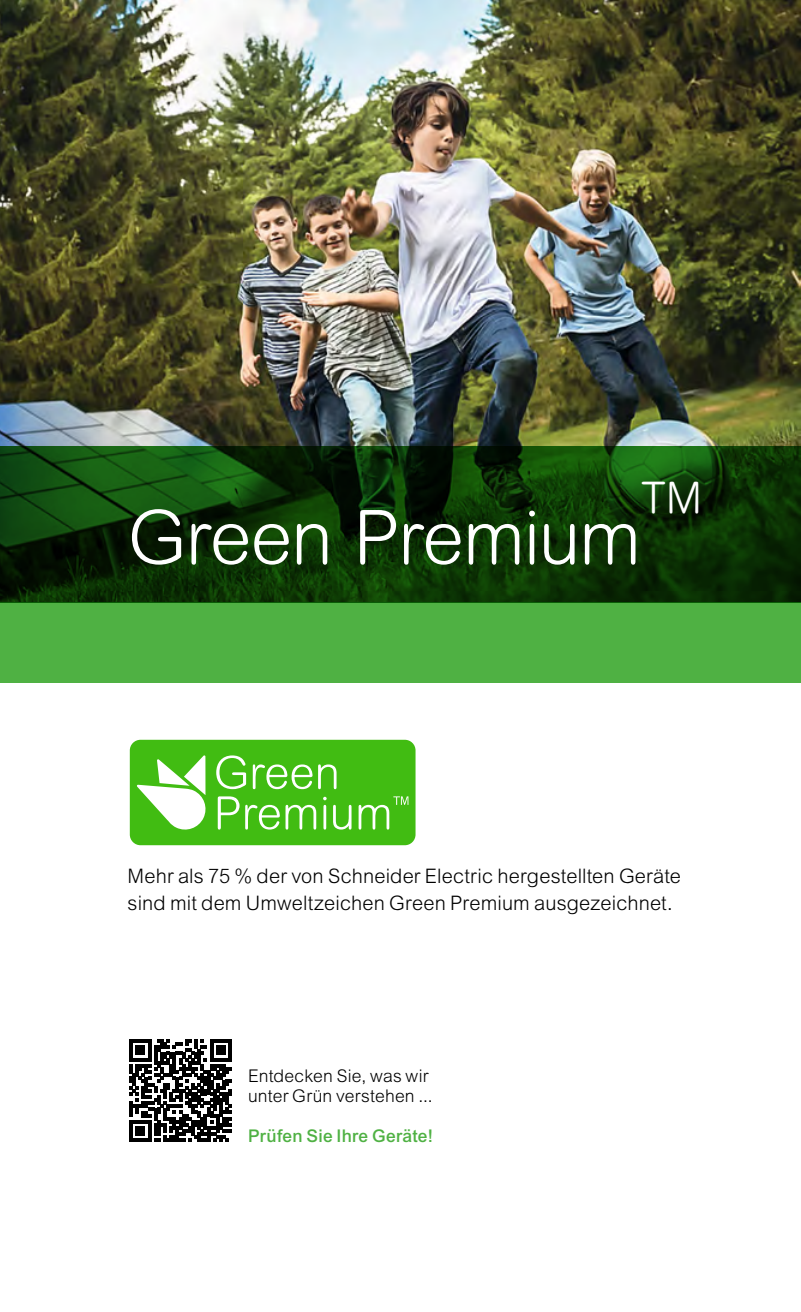
<style>
.page{position:relative;width:801px;height:1312px;background:#fff}
.page>*{position:absolute;margin:0;border:0;box-sizing:border-box;transform-origin:0 0}
.t1{font:300 75px "Arial Rounded MT Pro";letter-spacing:-.015em;color:#fff}
.t2{font:300 43.75px "Arial Rounded MT Pro";color:#fff}
.t3{font:300 20px/27.5px "Arial MT Std";letter-spacing:.01em;color:#000}
.t4{font:300 17.5px/20px "Arial MT Std";letter-spacing:.01em;color:#000}
.t5{font:500 17.5px "Arial MT Std";letter-spacing:.015em;color:#4fb143}
</style>
<div class="page">
<svg style="left:129px;top:739px;width:287px;height:107px;background:#66c940"></svg>
<img style="left:0;top:0;width:801px;height:446px">
<div style="left:0;top:602px;width:801px;height:81px;background:#4fb143"></div>
<svg style="left:0;top:446px;width:801px;height:156px;background:#0c3606"></svg>
<svg style="left:129px;top:1039px;width:103px;height:102px"></svg>
<h2 class="t2" style="left:641px;top:472px;width:62px">TM</h2>
<h1 class="t1" style="left:128px;top:494px;width:515px">Green Premium</h1>
<p class="t3" style="left:128px;top:861px;width:555px">Mehr als 75 % der von Schneider Electric hergestellten Geräte sind mit dem Umweltzeichen Green Premium ausgezeichnet.</p>
<p class="t4" style="left:248px;top:1065px;width:186px">Entdecken Sie, was wir unter Grün verstehen ...</p>
<p class="t5" style="left:248px;top:1125px;width:186px">Prüfen Sie Ihre Geräte!</p>
</div>
